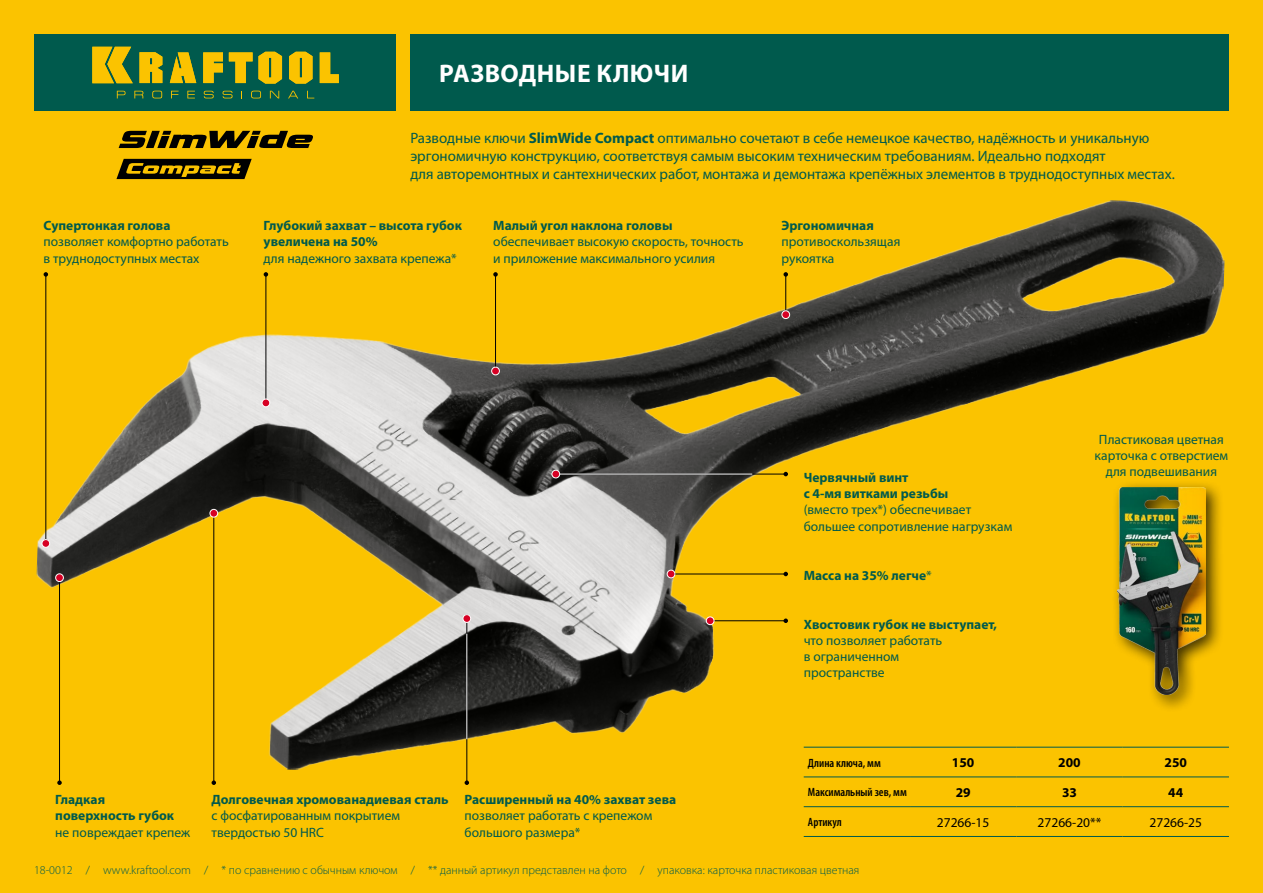
<style>
.page{position:relative;width:1263px;height:893px;background:#fbc300}
.page>*{position:absolute;margin:0;border:0;box-sizing:border-box;transform-origin:0 0}
.t1{font:700 25.5px "Myriad Pro";letter-spacing:.02em;color:#fff}
.t2{font:15px/18px "Myriad Pro";color:#005a4d}
.t3{font:13.5px/16.2px "Myriad Pro";color:#005a4d}
.t4{font:700 13.5px/16.2px "Myriad Pro";color:#005a4d}
.t5{font:13.5px "Myriad Pro";color:#000}
.t6{font:700 13.5px "Myriad Pro";color:#000}
.t7{font:300 12px "Myriad Pro";color:#005a4d}
.t8{font:600 condensed 12px "Myriad Pro";color:#000}
.s1{font-weight:700}
.s2{font-weight:400}
</style>
<div class="page">
<img style="left:36px;top:179px;width:1190px;height:605px">
<hr style="left:804px;top:747px;width:106px;height:1px;background:#005a4d">
<hr style="left:910px;top:747px;width:106px;height:1px;background:#005a4d">
<hr style="left:1016px;top:747px;width:107px;height:1px;background:#005a4d">
<hr style="left:1123px;top:747px;width:106px;height:1px;background:#005a4d">
<hr style="left:804px;top:777px;width:106px;height:1px;background:#005a4d">
<hr style="left:910px;top:777px;width:106px;height:1px;background:#005a4d">
<hr style="left:1016px;top:777px;width:107px;height:1px;background:#005a4d">
<hr style="left:1123px;top:777px;width:106px;height:1px;background:#005a4d">
<hr style="left:804px;top:806px;width:106px;height:1px;background:#005a4d">
<hr style="left:910px;top:806px;width:106px;height:1px;background:#005a4d">
<hr style="left:1016px;top:806px;width:107px;height:1px;background:#005a4d">
<hr style="left:1123px;top:806px;width:106px;height:1px;background:#005a4d">
<hr style="left:804px;top:836px;width:106px;height:1px;background:#005a4d">
<hr style="left:910px;top:836px;width:106px;height:1px;background:#005a4d">
<hr style="left:1016px;top:836px;width:107px;height:1px;background:#005a4d">
<hr style="left:1123px;top:836px;width:106px;height:1px;background:#005a4d">
<div style="left:410px;top:34px;width:819px;height:77px;background:#005a4d"></div>
<div style="left:34px;top:34px;width:361px;height:77px;background:#005a4d"></div>
<svg style="left:170px;top:52px;width:26px;height:31px"></svg>
<svg style="left:203px;top:52px;width:20px;height:31px"></svg>
<svg style="left:320px;top:52px;width:19px;height:31px"></svg>
<svg style="left:139px;top:52px;width:23px;height:31px"></svg>
<svg style="left:229px;top:52px;width:53px;height:32px"></svg>
<svg style="left:289px;top:52px;width:23px;height:32px"></svg>
<svg style="left:92px;top:47px;width:41px;height:36px"></svg>
<svg style="left:117px;top:91px;width:9px;height:7px"></svg>
<svg style="left:134px;top:91px;width:9px;height:7px"></svg>
<svg style="left:152px;top:91px;width:10px;height:7px"></svg>
<svg style="left:171px;top:91px;width:8px;height:7px"></svg>
<svg style="left:187px;top:91px;width:8px;height:7px"></svg>
<svg style="left:204px;top:91px;width:10px;height:7px"></svg>
<svg style="left:223px;top:91px;width:10px;height:7px"></svg>
<svg style="left:251px;top:91px;width:10px;height:7px"></svg>
<svg style="left:270px;top:91px;width:9px;height:7px"></svg>
<svg style="left:288px;top:91px;width:10px;height:7px"></svg>
<svg style="left:307px;top:91px;width:7px;height:7px"></svg>
<svg style="left:119px;top:131px;width:194px;height:17px"></svg>
<svg style="left:116px;top:159px;width:136px;height:20px"></svg>
<hr style="left:45px;top:274px;width:1px;height:267px;background:#000">
<svg style="left:44px;top:272px;width:4px;height:5px"></svg>
<hr style="left:265px;top:274px;width:1px;height:130px;background:#000">
<svg style="left:264px;top:272px;width:4px;height:5px"></svg>
<hr style="left:495px;top:274px;width:1px;height:95px;background:#000">
<svg style="left:493px;top:272px;width:5px;height:5px"></svg>
<hr style="left:785px;top:274px;width:1px;height:40px;background:#000">
<svg style="left:783px;top:272px;width:5px;height:5px"></svg>
<hr style="left:466px;top:616px;width:1px;height:167px;background:#000">
<svg style="left:465px;top:780px;width:4px;height:5px"></svg>
<hr style="left:466px;top:634px;width:1px;height:105px;background:#fff">
<hr style="left:213px;top:514px;width:1px;height:269px;background:#000">
<svg style="left:212px;top:780px;width:4px;height:5px"></svg>
<hr style="left:59px;top:578px;width:1px;height:205px;background:#000">
<svg style="left:57px;top:780px;width:5px;height:5px"></svg>
<hr style="left:556px;top:474px;width:230px;height:1px;background:#000">
<svg style="left:783px;top:472px;width:5px;height:4px"></svg>
<hr style="left:558px;top:474px;width:194px;height:1px;background:#fff">
<hr style="left:710px;top:620px;width:76px;height:1px;background:#000">
<svg style="left:783px;top:618px;width:5px;height:5px"></svg>
<hr style="left:673px;top:574px;width:113px;height:1px;background:#000">
<svg style="left:783px;top:572px;width:5px;height:4px"></svg>
<div style="left:42px;top:540px;width:8px;height:7px;background:#d70024;border-radius:50%"></div>
<div style="left:42px;top:539px;width:8px;height:9px;border:1px solid #fff;border-radius:50%"></div>
<div style="left:210px;top:509px;width:8px;height:8px;background:#d70024;border-radius:50%"></div>
<div style="left:210px;top:509px;width:8px;height:8px;border:1px solid #fff;border-radius:50%"></div>
<div style="left:56px;top:574px;width:7px;height:8px;background:#d70024;border-radius:50%"></div>
<div style="left:55px;top:573px;width:9px;height:9px;border:1px solid #fff;border-radius:50%"></div>
<div style="left:262px;top:399px;width:8px;height:8px;background:#d70024;border-radius:50%"></div>
<div style="left:262px;top:399px;width:8px;height:8px;border:1px solid #fff;border-radius:50%"></div>
<div style="left:492px;top:367px;width:7px;height:8px;background:#d70024;border-radius:50%"></div>
<div style="left:491px;top:367px;width:9px;height:8px;border:1px solid #fff;border-radius:50%"></div>
<div style="left:782px;top:311px;width:8px;height:8px;background:#d70024;border-radius:50%"></div>
<div style="left:781px;top:310px;width:9px;height:9px;border:1px solid #fff;border-radius:50%"></div>
<div style="left:552px;top:470px;width:8px;height:8px;background:#d70024;border-radius:50%"></div>
<div style="left:551px;top:470px;width:9px;height:8px;border:1px solid #fff;border-radius:50%"></div>
<div style="left:706px;top:617px;width:8px;height:8px;background:#d70024;border-radius:50%"></div>
<div style="left:706px;top:616px;width:8px;height:9px;border:1px solid #fff;border-radius:50%"></div>
<div style="left:667px;top:570px;width:8px;height:8px;background:#d70024;border-radius:50%"></div>
<div style="left:667px;top:570px;width:8px;height:8px;border:1px solid #fff;border-radius:50%"></div>
<div style="left:463px;top:615px;width:8px;height:7px;background:#d70024;border-radius:50%"></div>
<div style="left:463px;top:614px;width:8px;height:9px;border:1px solid #fff;border-radius:50%"></div>
<div style="left:1111px;top:480px;width:113px;height:233px;background:#000;opacity:.75"></div>
<img style="left:1117px;top:487px;width:88px;height:208px">
<h1 class="t1" style="left:439px;top:57px;width:250px">РАЗВОДНЫЕ КЛЮЧИ</h1>
<p class="t4" style="left:44px;top:217px;width:128px">Супертонкая голова</p>
<p class="t3" style="left:44px;top:234px;width:187px">позволяет комфортно работать в труднодоступных местах</p>
<p class="t2" style="left:410px;top:129px;width:766px">Разводные ключи <span class="s1">SlimWide Compact</span> оптимально сочетают в себе немецкое качество, надёжность и уникальную эргономичную конструкцию, соответствуя самым высоким техническим требованиям. Идеально подходят<br>для авторемонтных и сантехнических работ, монтажа и демонтажа крепёжных элементов в труднодоступных местах.</p>
<p class="t4" style="left:264px;top:217px;width:200px">Глубокий захват – высота губок увеличена на 50%</p>
<p class="t3" style="left:264px;top:250px;width:195px">для надежного захвата крепежа*</p>
<p class="t4" style="left:493px;top:217px;width:181px">Малый угол наклона головы</p>
<p class="t3" style="left:493px;top:234px;width:252px">обеспечивает высокую скорость, точность и приложение максимального усилия</p>
<p class="t4" style="left:781px;top:217px;width:94px">Эргономичная</p>
<p class="t3" style="left:781px;top:234px;width:120px">противоскользящая рукоятка</p>
<p class="t4" style="left:804px;top:469px;width:146px">Червячный винт<br>с 4-мя витками резьбы</p>
<p class="t3" style="left:804px;top:501px;width:210px">(вместо трех*) обеспечивает большее сопротивление нагрузкам</p>
<p class="t4" style="left:804px;top:566px;width:130px">Масса на 35% легче<span class="s2">*</span></p>
<p class="t4" style="left:804px;top:616px;width:195px">Хвостовик губок не выступает,</p>
<p class="t3" style="left:804px;top:632px;width:140px">что позволяет работать в ограниченном пространстве</p>
<p class="t3" style="left:1095px;top:431px;width:135px;text-align:center">Пластиковая цветная карточка с отверстием для подвешивания</p>
<p class="t4" style="left:55px;top:791px;width:120px">Гладкая поверхность губок</p>
<p class="t3" style="left:55px;top:824px;width:137px">не повреждает крепеж</p>
<p class="t4" style="left:212px;top:791px;width:239px">Долговечная хромованадиевая сталь</p>
<p class="t3" style="left:212px;top:808px;width:190px">с фосфатированным покрытием твердостью 50 HRC</p>
<p class="t4" style="left:465px;top:791px;width:213px">Расширенный на 40% захват зева</p>
<p class="t3" style="left:465px;top:808px;width:189px">позволяет работать с крепежом большого размера*</p>
<p class="t8" style="left:808px;top:756px;width:74px">Длина ключа, мм</p>
<p class="t6" style="left:952px;top:754px;width:24px">150</p>
<p class="t6" style="left:1058px;top:754px;width:24px">200</p>
<p class="t6" style="left:1164px;top:754px;width:24px">250</p>
<p class="t8" style="left:808px;top:786px;width:100px">Максимальный зев, мм</p>
<p class="t6" style="left:956px;top:783px;width:16px">29</p>
<p class="t6" style="left:1062px;top:783px;width:16px">33</p>
<p class="t6" style="left:1168px;top:783px;width:16px">44</p>
<p class="t8" style="left:808px;top:815px;width:35px">Артикул</p>
<p class="t5" style="left:937px;top:814px;width:54px">27266-15</p>
<p class="t5" style="left:1037px;top:814px;width:65px">27266-20**</p>
<p class="t5" style="left:1149px;top:814px;width:54px">27266-25</p>
<p class="t7" style="left:34px;top:862px;width:827px">18-0012 / www.kraftool.com / * по сравнению с обычным ключом / ** данный артикул представлен на фото / упаковка: карточка пластиковая цветная</p>
</div>
